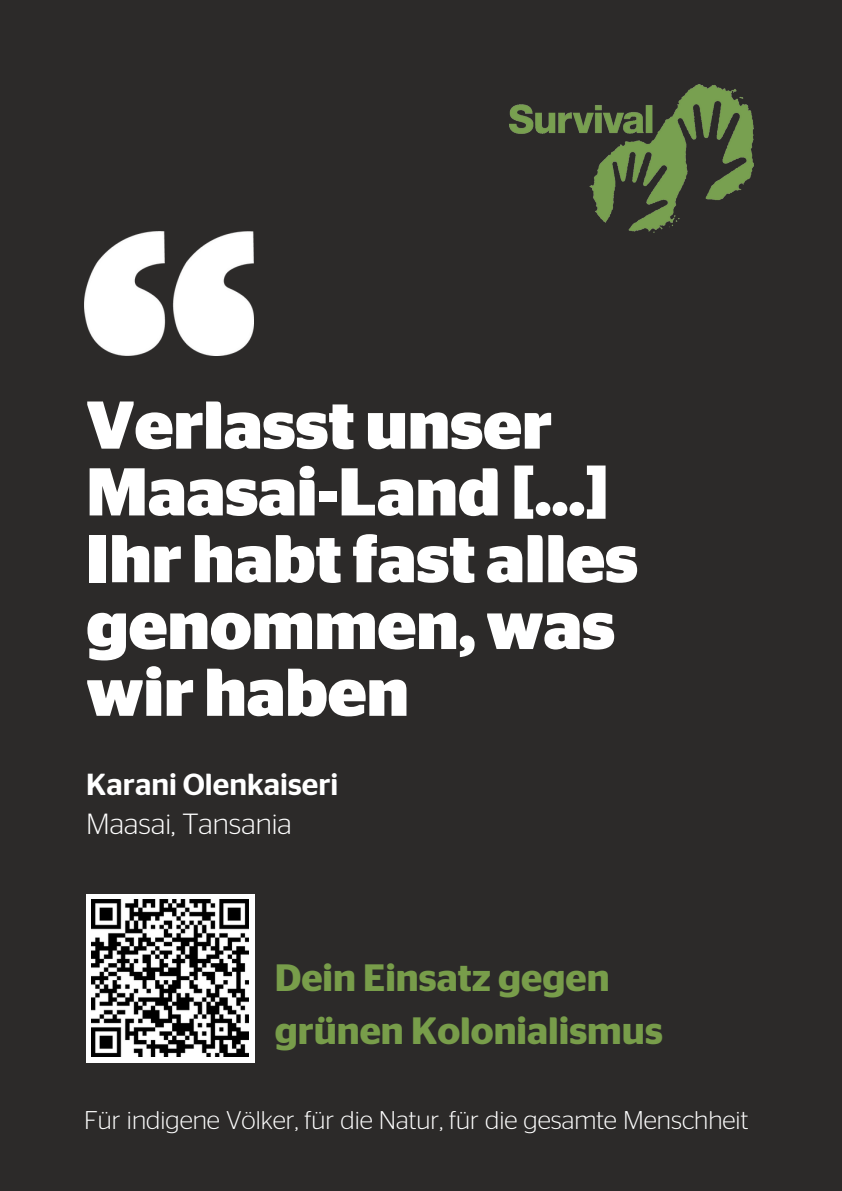
<style>
.page{position:relative;width:842px;height:1191px;background:#fff}
.page>*{position:absolute;margin:0;border:0;box-sizing:border-box;transform-origin:0 0}
.t1{font:700 67.3px/66.8px "Stag Sans";color:#fff}
.t2{font:600 38px/53px "Stag Sans";color:#789d4a}
.t3{font:500 30.4px "Stag Sans";color:#fff}
.t4{font:300 29.1px "Stag Sans";color:#fff}
.t5{font:300 25.6px "Stag Sans";color:#fff}
</style>
<div class="page">
<div style="left:0;top:0;width:842px;height:1190px;background:#2c2a29"></div>
<img style="left:84px;top:232px;width:170px;height:123px">
<img style="left:509px;top:84px;width:244px;height:148px">
<img style="left:86px;top:894px;width:168px;height:168px">
<img style="left:92px;top:899px;width:156px;height:157px">
<p class="t1" style="left:86px;top:395px;width:553px">Verlasst unser<br>Maasai-Land [...]<br>Ihr habt fast alles genommen, was wir haben</p>
<p class="t3" style="left:86px;top:770px;width:254px">Karani Olenkaiseri</p>
<h1 class="t4" style="left:86px;top:810px;width:207px">Maasai, Tansania</h1>
<h4 class="t2" style="left:275px;top:953px;width:390px">Dein Einsatz gegen grünen Kolonialismus</h4>
<h3 class="t5" style="left:84px;top:1108px;width:666px">Für indigene Völker, für die Natur, für die gesamte Menschheit</h3>
</div>
